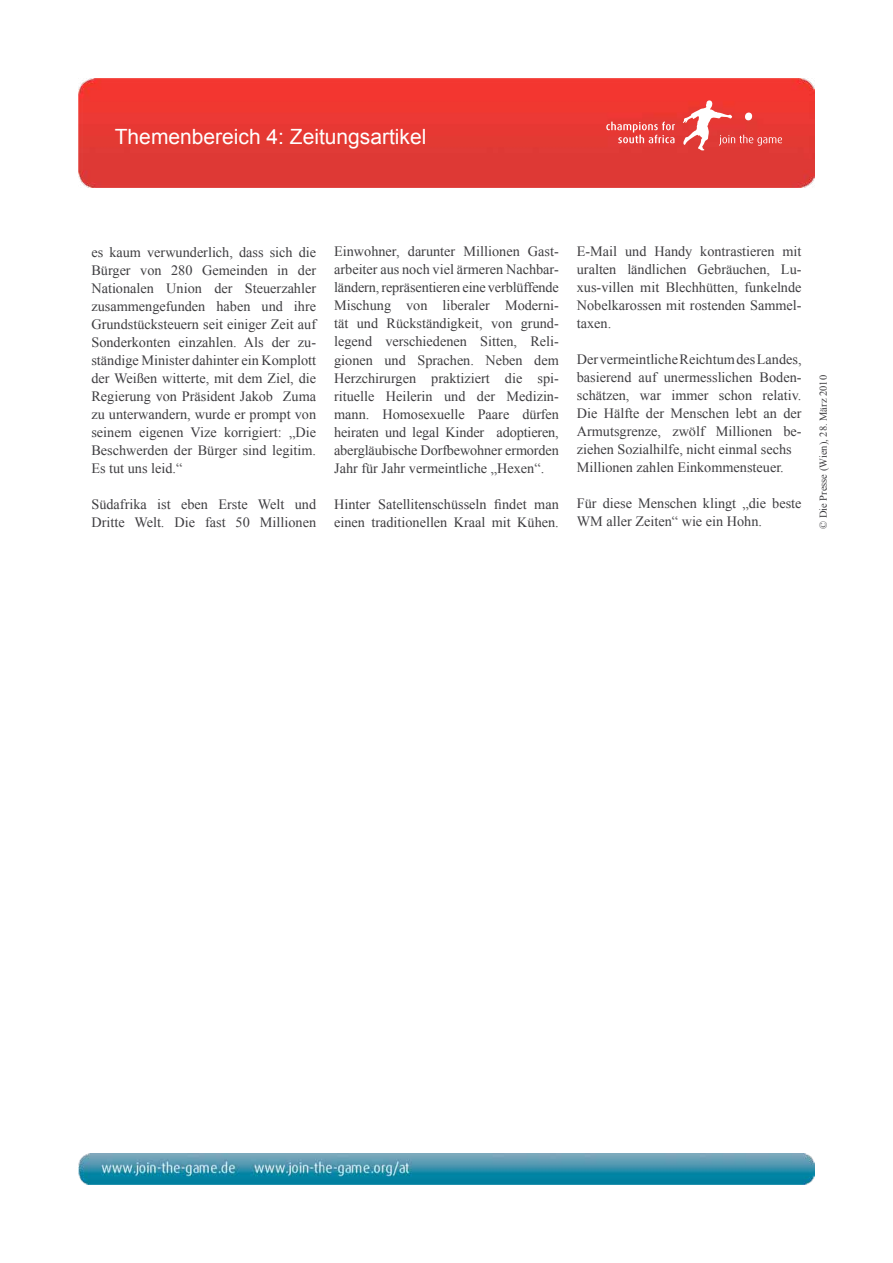
<style>
.page{position:relative;width:893px;height:1263px;background:#fff}
.page>*{position:absolute;margin:0;border:0;box-sizing:border-box;transform-origin:0 0}
.t1{font:21px "Arial";color:#fff}
.t2{font:14.25px/18px "Times New Roman";color:#3e3d40}
.t3{font:10.5px "Times New Roman";color:#3e3d40}
</style>
<div class="page">
<img style="left:78px;top:78px;width:737px;height:109px">
<img style="left:78px;top:1153px;width:737px;height:32px">
<svg style="left:606px;top:122px;width:69px;height:21px"></svg>
<svg style="left:683px;top:100px;width:99px;height:50px;background:#ea5955"></svg>
<h1 class="t1" style="left:115px;top:122px;width:313px">Themenbereich 4: Zeitungsartikel</h1>
<p class="t2" style="left:91px;top:243px;width:226px;text-align:justify">es kaum verwunderlich, dass sich die Bürger von 280 Gemeinden in der Nationalen Union der Steuerzahler zusammengefunden haben und ihre Grundstücksteuern seit einiger Zeit auf Sonderkonten einzahlen. Als der zu&shy;ständige Minister dahinter ein Komplott der Weißen witterte, mit dem Ziel, die Regierung von Präsident Jakob Zuma zu unterwandern, wurde er prompt von seinem eigenen Vize korrigiert: „Die Beschwerden der Bürger sind legitim.<br>Es tut uns leid.“</p>
<p class="t2" style="left:91px;top:494px;width:226px">Südafrika ist eben Erste Welt und<br>Dritte Welt. Die fast 50 Millionen</p>
<p class="t2" style="left:334px;top:242px;width:226px;text-align:justify">Einwohner, darunter Millionen Gast&shy;arbeiter aus noch viel ärmeren Nachbar&shy;ländern, repräsentieren eine verblüffende Mischung von liberaler Moderni&shy;tät und Rückständigkeit, von grund&shy;legend verschiedenen Sitten, Reli&shy;gionen und Sprachen. Neben dem Herzchirurgen praktiziert die spi&shy;rituelle Heilerin und der Medizin&shy;mann. Homosexuelle Paare dürfen heiraten und legal Kinder adoptieren, abergläubische Dorfbewohner ermorden Jahr für Jahr vermeintliche „Hexen“.</p>
<p class="t2" style="left:334px;top:494px;width:226px">Hinter Satellitenschüsseln findet man einen traditionellen Kraal mit Kühen.</p>
<p class="t2" style="left:577px;top:242px;width:226px;text-align:justify">E-Mail und Handy kontrastieren mit uralten ländlichen Gebräuchen, Lu&shy;xus-villen mit Blechhütten, funkelnde Nobelkarossen mit rostenden Sammel&shy;taxen.</p>
<p class="t2" style="left:577px;top:350px;width:226px">Der vermeintliche Reichtum des Landes, basierend auf unermesslichen Boden&shy;schätzen, war immer schon relativ.<br>Die Hälfte der Menschen lebt an der Armutsgrenze, zwölf Millionen be&shy;ziehen Sozialhilfe, nicht einmal sechs Millionen zahlen Einkommensteuer.</p>
<p class="t2" style="left:577px;top:494px;width:226px">Für diese Menschen klingt „die beste<br>WM aller Zeiten“ wie ein Hohn.</p>
<p class="t3" style="left:816px;top:529px;width:155px;rotate:-90deg">© Die Presse (Wien), 28. März 2010</p>
</div>
